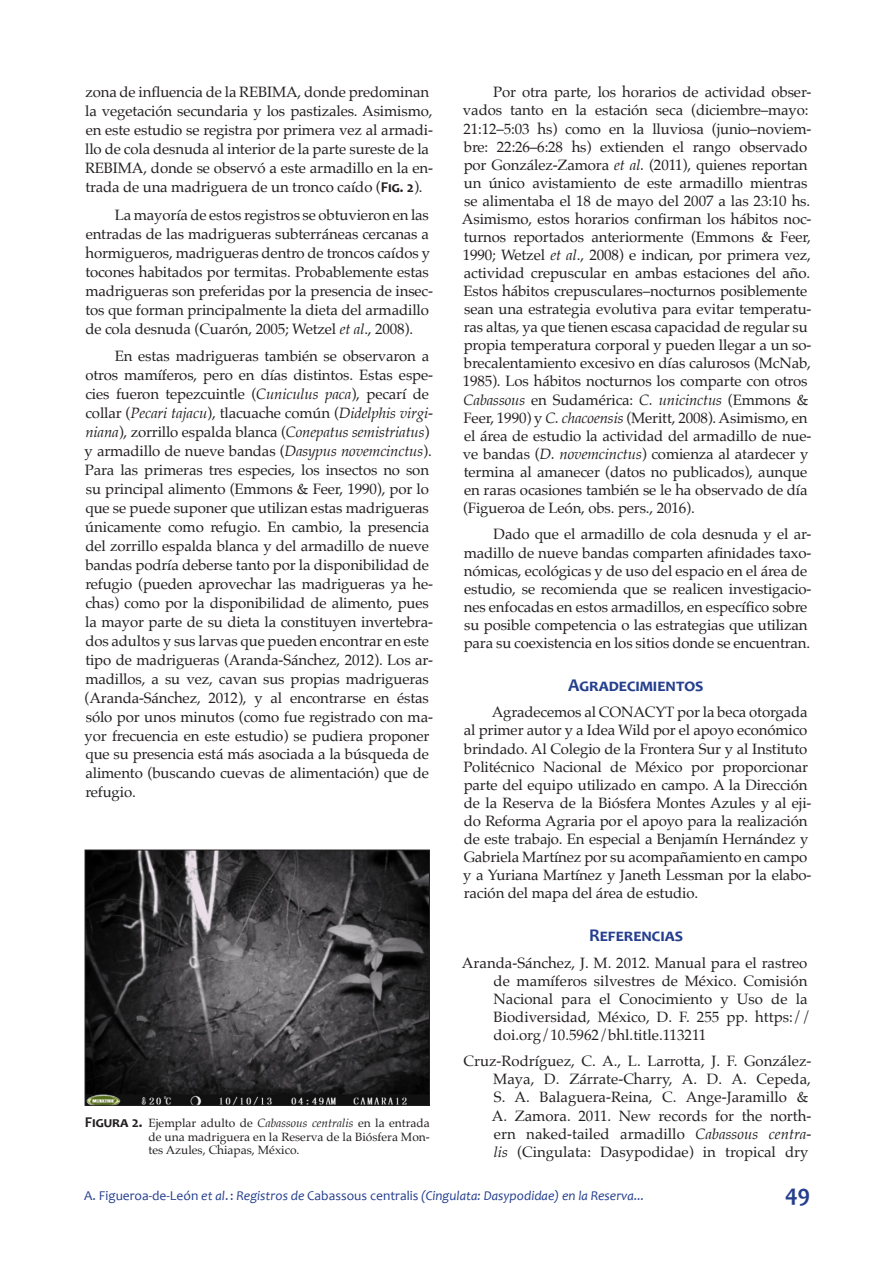
<style>
.page{position:relative;width:893px;height:1263px;background:#fff}
.page>*{position:absolute;margin:0;border:0;box-sizing:border-box;transform-origin:0 0}
.t1{font:700 24px "Candara";color:#253f8e}
.heading_1{font:700 18px "Candara";color:#253f8e}
.heading_1_spanish{font:700 18px "Candara";letter-spacing:.035em;color:#253f8e}
.text_spanish{font:15px/18px "Palatino";letter-spacing:-.01em;color:#231f20}
.bibliography{font:15px/18px "Palatino";color:#231f20}
.t2{font:italic 13.5px "Candara";color:#253f8e}
.figure___table_capti{font:12px/13.5px "Palatino";color:#231f20;text-align:justify}
.s1{font-family:"Candara";font-weight:700}
.s2{font-style:italic}
.s3{font-family:"Candara";font-weight:700;font-size:15px}
.s4{font-style:normal}
</style>
<div class="page">
<img style="left:87px;top:852px;width:341px;height:252px">
<div style="left:85px;top:850px;width:345px;height:256px;border:1px solid #231f20"></div>
<p class="text_spanish" style="left:85px;top:83px;width:350px;line-height:18.9px">zona de influencia de la REBIMA, donde predominan la vegetación secundaria y los pastizales. Asimismo, en este estudio se registra por primera vez al armadi&shy;llo de cola desnuda al interior de la parte sureste de la REBIMA, donde se observó a este armadillo en la en&shy;trada de una madriguera de un tronco caído (<span class="s1">Fig. 2</span>).</p>
<p class="text_spanish" style="left:85px;top:205px;width:349px;line-height:18.9px;text-indent:29px">La mayoría de estos registros se obtuvieron en las entradas de las madrigueras subterráneas cercanas a hormigueros, madrigueras dentro de troncos caídos y tocones habitados por termitas. Probablemente estas madrigueras son preferidas por la presencia de insec&shy;tos que forman principalmente la dieta del armadillo de cola desnuda (Cuarón, 2005; Wetzel <span class="s2">et al</span>., 2008).</p>
<p class="text_spanish" style="left:85px;top:346px;width:350px;line-height:18.9px;text-indent:30px">En estas madrigueras también se observaron a otros mamíferos, pero en días distintos. Estas espe&shy;cies fueron tepezcuintle (<span class="s2">Cuniculus paca</span>), pecarí de collar (<span class="s2">Pecari tajacu</span>), tlacuache común (<span class="s2">Didelphis virgi&shy;niana</span>), zorrillo espalda blanca (<span class="s2">Conepatus semistriatus</span>) y armadillo de nueve bandas (<span class="s2">Dasypus novemcinctus</span>).<br>Para las primeras tres especies, los insectos no son su principal alimento (Emmons &amp; Feer, 1990), por lo que se puede suponer que utilizan estas madrigueras únicamente como refugio. En cambio, la presencia del zorrillo espalda blanca y del armadillo de nueve bandas podría deberse tanto por la disponibilidad de refugio (pueden aprovechar las madrigueras ya he&shy;chas) como por la disponibilidad de alimento, pues la mayor parte de su dieta la constituyen invertebra&shy;dos adultos y sus larvas que pueden encontrar en este tipo de madrigueras (Aranda-Sánchez, 2012). Los ar&shy;madillos, a su vez, cavan sus propias madrigueras (Aranda-Sánchez, 2012), y al encontrarse en éstas sólo por unos minutos (como fue registrado con ma&shy;yor frecuencia en este estudio) se pudiera proponer que su presencia está más asociada a la búsqueda de alimento (buscando cuevas de alimentación) que de refugio.</p>
<p class="figure___table_capti" style="left:148px;top:1116px;width:283px;text-indent:-64px"><span class="s3">Figura 2.</span> Ejemplar adulto de <span class="s2">Cabassous centralis</span> en la entrada de una madriguera en la Reserva de la Biósfera Mon&shy;tes Azules, Chiapas, México.</p>
<p class="text_spanish" style="left:462px;top:83px;width:351px;text-indent:31px">Por otra parte, los horarios de actividad obser&shy;vados tanto en la estación seca (diciembre–mayo:<br>21:12–5:03 hs) como en la lluviosa (junio–noviem&shy;bre: 22:26–6:28 hs) extienden el rango observado por González-Zamora <span class="s2">et al.</span> (2011), quienes reportan un único avistamiento de este armadillo mientras se alimentaba el 18 de mayo del 2007 a las 23:10 hs.<br>Asimismo, estos horarios confirman los hábitos noc&shy;turnos reportados anteriormente (Emmons &amp; Feer, 1990; Wetzel <span class="s2">et al</span>., 2008) e indican, por primera vez, actividad crepuscular en ambas estaciones del año.<br>Estos hábitos crepusculares–nocturnos posiblemente sean una estrategia evolutiva para evitar temperatu&shy;ras altas, ya que tienen escasa capacidad de regular su propia temperatura corporal y pueden llegar a un so&shy;brecalentamiento excesivo en días calurosos (McNab, 1985). Los hábitos nocturnos los comparte con otros <span class="s2">Cabassous</span> en Sudamérica: <span class="s2">C. unicinctus</span> (Emmons &amp; Feer, 1990) y <span class="s2">C. chacoensis</span> (Meritt, 2008). Asimismo, en el área de estudio la actividad del armadillo de nue&shy;ve bandas (<span class="s2">D. novemcinctus</span>) comienza al atardecer y termina al amanecer (datos no publicados), aunque en raras ocasiones también se le ha observado de día (Figueroa de León, obs. pers., 2016).</p>
<p class="text_spanish" style="left:464px;top:525px;width:349px;text-indent:30px">Dado que el armadillo de cola desnuda y el ar&shy;madillo de nueve bandas comparten afinidades taxo&shy;nómicas, ecológicas y de uso del espacio en el área de estudio, se recomienda que se realicen investigacio&shy;nes enfocadas en estos armadillos, en específico sobre su posible competencia o las estrategias que utilizan para su coexistencia en los sitios donde se encuentran.</p>
<p class="heading_1" style="left:568px;top:674px;width:137px">Agradecimientos</p>
<p class="text_spanish" style="left:463px;top:703px;width:350px;text-indent:29px">Agradecemos al CONACYT por la beca otorgada al primer autor y a Idea Wild por el apoyo económico brindado. Al Colegio de la Frontera Sur y al Instituto Politécnico Nacional de México por proporcionar parte del equipo utilizado en campo. A la Dirección de la Reserva de la Biósfera Montes Azules y al eji&shy;do Reforma Agraria por el apoyo para la realización de este trabajo. En especial a Benjamín Hernández y Gabriela Martínez por su acompañamiento en campo y a Yuriana Martínez y Janeth Lessman por la elabo&shy;ración del mapa del área de estudio.</p>
<p class="heading_1_spanish" style="left:589px;top:924px;width:96px">Referencias</p>
<p class="bibliography" style="left:493px;top:953px;width:319px;text-indent:-31px">Aranda-Sánchez, J. M. 2012. Manual para el rastreo de mamíferos silvestres de México. Comisión Nacional para el Conocimiento y Uso de la Biodiversidad, México, D. F. 255 pp. https:// doi.org/10.5962/bhl.title.113211</p>
<p class="bibliography" style="left:492px;top:1052px;width:321px;text-indent:-28px">Cruz-Rodríguez, C. A., L. Larrotta, J. F. González-Maya, D. Zárrate-Charry, A. D. A. Cepeda, S. A. Balaguera-Reina, C. Ange-Jaramillo &amp; A. Zamora. 2011. New records for the north&shy;ern naked-tailed armadillo <span class="s2">Cabassous centra&shy;lis</span> (Cingulata: Dasypodidae) in tropical dry</p>
<p class="t2" style="left:84px;top:1187px;width:562px"><span class="s4">A. Figueroa-de-León</span> et al<span class="s4">.:</span> Registros de <span class="s4">Cabassous centralis</span> (Cingulata: Dasypodidae) en la Reserva...</p>
<h1 class="t1" style="left:785px;top:1178px;width:27px">49</h1>
</div>
